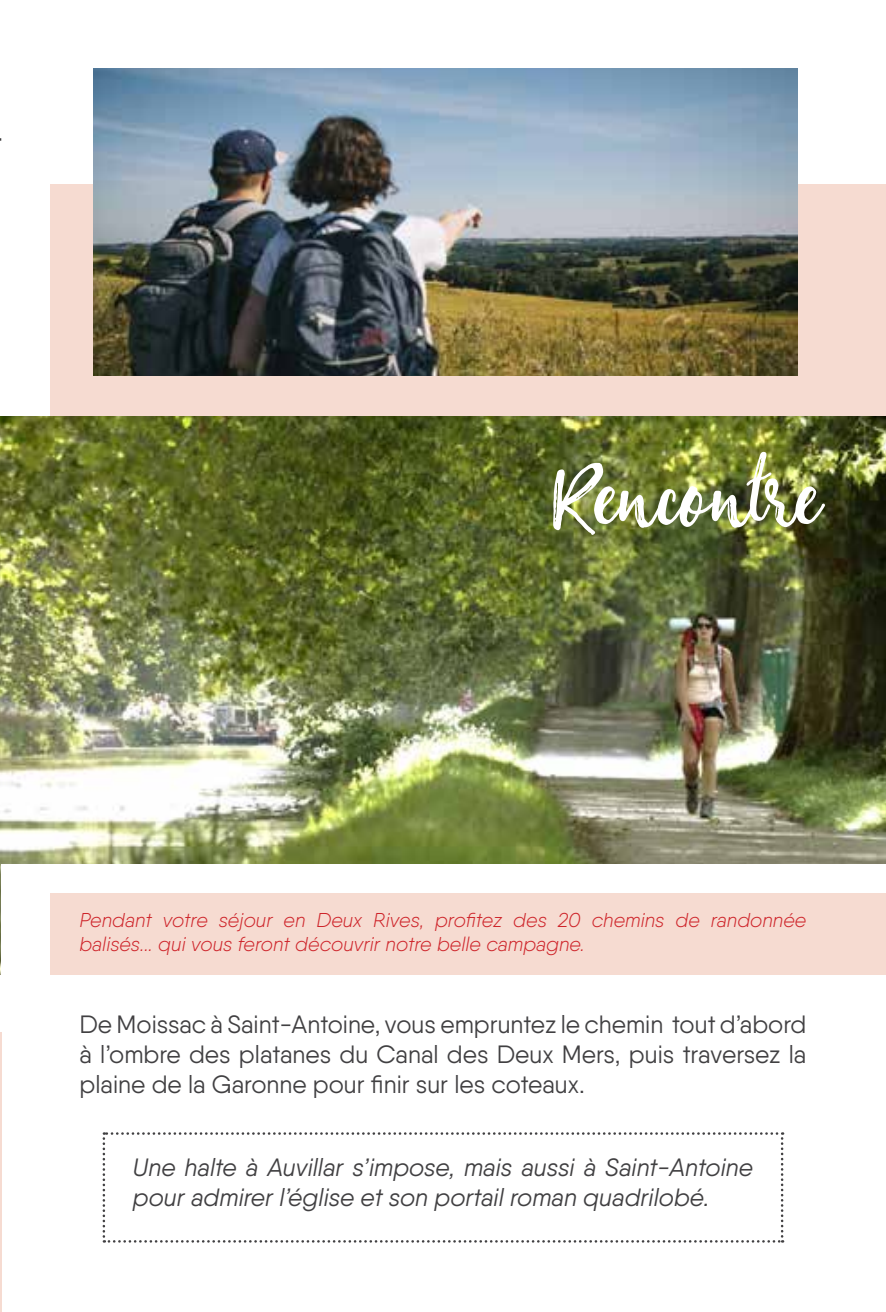
<style>
.page{position:relative;width:886px;height:1312px;background:#fff}
.page>*{position:absolute;margin:0;border:0;box-sizing:border-box;transform-origin:0 0}
.t1{font:90px "Yorkshire Brush Script";color:#fff}
.t2{font:25px/30px "Qanelas";color:#414042;text-align:justify}
.t3{font:italic 25px/30px "Qanelas";color:#414042}
.t4{font:italic 300 20px/24px "Qanelas";color:#ce242a}
</style>
<div class="page">
<div style="left:51px;top:184px;width:835px;height:709px;background:#f6dbd1"></div>
<img style="left:0;top:416px;width:886px;height:558px">
<div style="left:1px;top:864px;width:885px;height:125px;background:#fff"></div>
<div style="left:51px;top:893px;width:835px;height:81px;background:#f6dbd1"></div>
<img style="left:94px;top:68px;width:703px;height:307px">
<hr style="left:0;top:1031px;width:1px;height:280px;background:#d86136">
<svg style="left:103px;top:1132px;width:680px;height:110px"></svg>
<h1 class="t1" style="left:550px;top:437px;width:271px">Rencontre</h1>
<p class="t4" style="left:80px;top:907px;width:728px">Pendant votre séjour en Deux Rives, profitez des 20 chemins de randonnée balisés... qui vous feront découvrir notre belle campagne.</p>
<p class="t2" style="left:80px;top:1008px;width:728px">De Moissac à Saint-Antoine, vous empruntez le chemin tout d’abord à l’ombre des platanes du Canal des Deux Mers, puis traversez la plaine de la Garonne pour finir sur les coteaux.</p>
<p class="t3" style="left:133px;top:1151px;width:622px">Une halte à Auvillar s’impose, mais aussi à Saint-Antoine pour admirer l’église et son portail roman quadrilobé.</p>
</div>
